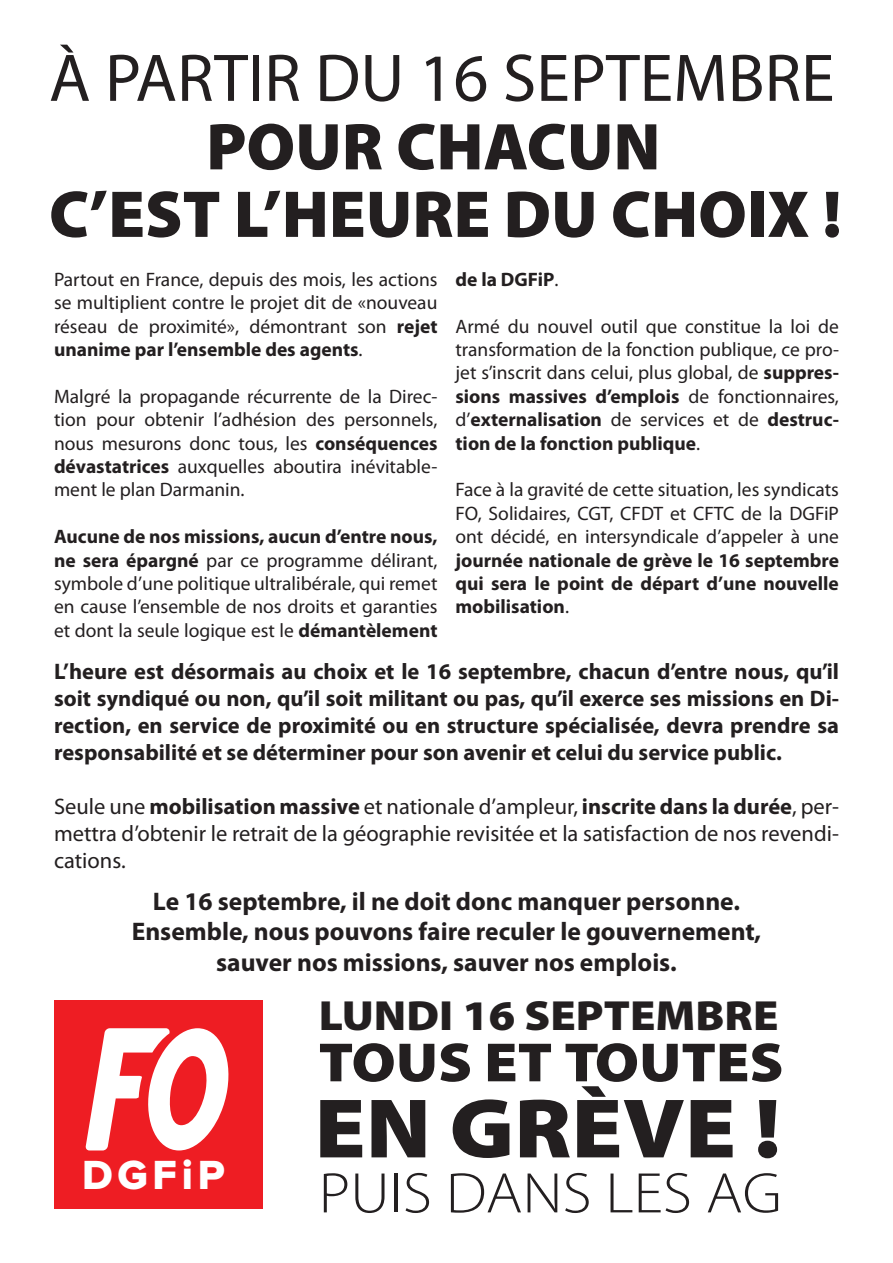
<style>
.page{position:relative;width:893px;height:1263px;background:#fff}
.page>*{position:absolute;margin:0;border:0;box-sizing:border-box;transform-origin:0 0}
.t1{font:900 85.05px "Myriad Pro";color:#231f20;scale:1.09 1}
.t2{font:300 57.6px "Myriad Pro";color:#231f20;scale:1.09 1}
.t3{font:900 55.65px "Myriad Pro";color:#231f20;scale:1.09 1}
.t4{font:900 42.3px "Myriad Pro";color:#231f20;scale:1.09 1}
.t5{font:42.15px "Proxima Nova Extrabld";letter-spacing:.11em;color:#fff}
.t6{font:700 25.5px "Myriad Pro";color:#231f20}
.t7{font:700 22.5px/27px "Myriad Pro";color:#231f20;text-align:justify}
.t8{font:22.5px/27px "Myriad Pro";color:#231f20;text-align:justify}
.t9{font:19.5px/23.4px "Myriad Pro";color:#231f20;text-align:justify}
.t10{font:700 19.5px "Myriad Pro";color:#231f20}
.s1{font-weight:700}
.s2{font-weight:400}
</style>
<div class="page">
<svg style="left:210px;top:124px;width:83px;height:46px"></svg>
<svg style="left:299px;top:124px;width:39px;height:46px"></svg>
<svg style="left:346px;top:124px;width:36px;height:45px"></svg>
<svg style="left:398px;top:124px;width:37px;height:46px"></svg>
<svg style="left:441px;top:124px;width:124px;height:46px"></svg>
<svg style="left:571px;top:124px;width:38px;height:46px"></svg>
<svg style="left:618px;top:124px;width:38px;height:45px"></svg>
<svg style="left:51px;top:191px;width:168px;height:47px"></svg>
<svg style="left:238px;top:191px;width:42px;height:46px"></svg>
<svg style="left:286px;top:192px;width:39px;height:45px"></svg>
<svg style="left:333px;top:192px;width:30px;height:45px"></svg>
<svg style="left:370px;top:192px;width:38px;height:46px"></svg>
<svg style="left:416px;top:192px;width:36px;height:45px"></svg>
<svg style="left:458px;top:192px;width:30px;height:45px"></svg>
<svg style="left:508px;top:192px;width:41px;height:45px"></svg>
<svg style="left:555px;top:192px;width:39px;height:46px"></svg>
<svg style="left:613px;top:191px;width:36px;height:47px"></svg>
<svg style="left:655px;top:192px;width:39px;height:45px"></svg>
<svg style="left:700px;top:191px;width:45px;height:47px"></svg>
<div style="left:751px;top:192px;width:12px;height:45px;background:#231f20"></div>
<svg style="left:768px;top:192px;width:41px;height:45px"></svg>
<svg style="left:825px;top:192px;width:14px;height:46px"></svg>
<svg style="left:51px;top:45px;width:38px;height:56px"></svg>
<svg style="left:110px;top:55px;width:65px;height:46px"></svg>
<svg style="left:182px;top:55px;width:66px;height:46px"></svg>
<div style="left:253px;top:55px;width:6px;height:46px;background:#231f20"></div>
<svg style="left:269px;top:55px;width:30px;height:46px"></svg>
<svg style="left:320px;top:55px;width:38px;height:46px"></svg>
<svg style="left:365px;top:55px;width:34px;height:47px"></svg>
<svg style="left:426px;top:57px;width:15px;height:44px"></svg>
<svg style="left:456px;top:56px;width:30px;height:46px"></svg>
<svg style="left:506px;top:54px;width:27px;height:48px"></svg>
<svg style="left:541px;top:55px;width:26px;height:46px"></svg>
<svg style="left:575px;top:55px;width:96px;height:46px"></svg>
<svg style="left:677px;top:55px;width:47px;height:46px"></svg>
<svg style="left:733px;top:55px;width:29px;height:46px"></svg>
<svg style="left:770px;top:55px;width:29px;height:46px"></svg>
<svg style="left:806px;top:55px;width:26px;height:46px"></svg>
<div style="left:54px;top:1000px;width:208px;height:209px;background:#ee1d23"></div>
<svg style="left:85px;top:1028px;width:144px;height:122px"></svg>
<p class="t9" style="left:54px;top:267px;width:385px">Partout en France, depuis des mois, les actions se multiplient contre le projet dit de «nouveau réseau de proximité», démontrant son <span class="s1">rejet unanime par l’ensemble des agents</span>.</p>
<p class="t9" style="left:54px;top:384px;width:385px">Malgré la propagande récurrente de la Direc&shy;tion pour obtenir l’adhésion des personnels, nous mesurons donc tous, les <span class="s1">conséquences dévastatrices</span> auxquelles aboutira inévitable&shy;ment le plan Darmanin.</p>
<p class="t9" style="left:54px;top:525px;width:385px"><span class="s1">Aucune de nos missions, aucun d’entre nous, ne sera épargné</span> par ce programme délirant, symbole d’une politique ultralibérale, qui remet en cause l’ensemble de nos droits et garanties et dont la seule logique est le <span class="s1">démantèlement</span></p>
<p class="t10" style="left:455px;top:266px;width:104px">de la DGFiP<span class="s2">.</span></p>
<p class="t9" style="left:455px;top:314px;width:385px">Armé du nouvel outil que constitue la loi de transformation de la fonction publique, ce pro&shy;jet s’inscrit dans celui, plus global, de <span class="s1">suppres&shy;sions massives d’emplois</span> de fonctionnaires, d’<span class="s1">externalisation</span> de services et de <span class="s1">destruc&shy;tion de la fonction publique</span>.</p>
<p class="t9" style="left:455px;top:478px;width:385px">Face à la gravité de cette situation, les syndicats FO, Solidaires, CGT, CFDT et CFTC de la DGFiP ont décidé, en intersyndicale d’appeler à une <span class="s1">journée nationale de grève le 16 septembre qui sera le point de départ d’une nouvelle mobilisation</span>.</p>
<p class="t7" style="left:54px;top:657px;width:787px">L’heure est désormais au choix et le 16 septembre, chacun d’entre nous, qu’il soit syndiqué ou non, qu’il soit militant ou pas, qu’il exerce ses missions en Di&shy;rection, en service de proximité ou en structure spécialisée, devra prendre sa responsabilité et se déterminer pour son avenir et celui du service public.</p>
<p class="t8" style="left:54px;top:793px;width:786px">Seule une <span class="s1">mobilisation massive</span> et nationale d’ampleur, <span class="s1">inscrite dans la durée</span>, per&shy;mettra d’obtenir le retrait de la géographie revisitée et la satisfaction de nos revendi&shy;cations.</p>
<p class="t6" style="left:153px;top:884px;width:588px">Le 16 septembre, il ne doit donc manquer personne.</p>
<p class="t6" style="left:132px;top:915px;width:631px">Ensemble, nous pouvons faire reculer le gouvernement,</p>
<p class="t6" style="left:216px;top:945px;width:462px">sauver nos missions, sauver nos emplois.</p>
<p class="t5" style="left:82px;top:1155px;width:144px">DGFiP</p>
<h3 class="t4" style="left:319px;top:991px;width:423px">LUNDI 16 SEPTEMBRE</h3>
<h3 class="t3" style="left:319px;top:1031px;width:428px">TOUS ET TOUTES</h3>
<h1 class="t1" style="left:315px;top:1080px;width:429px">EN GRÈVE !</h1>
<h2 class="t2" style="left:319px;top:1158px;width:426px">PUIS DANS LES AG</h2>
</div>
